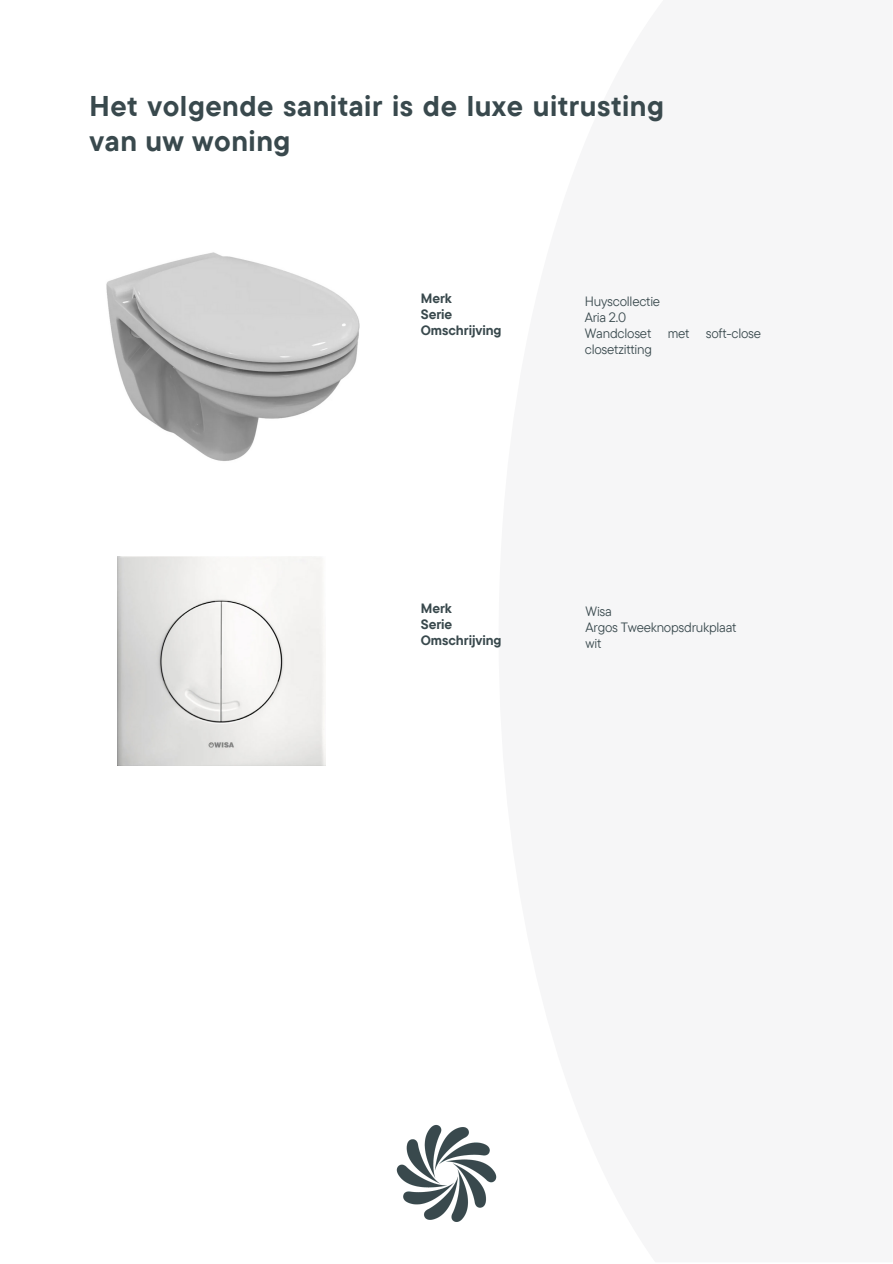
<style>
.page{position:relative;width:893px;height:1264px;background:#fff}
.page>*{position:absolute;margin:0;border:0;box-sizing:border-box;transform-origin:0 0}
.t1{font:700 28.5px/34.8px "TT Commons Pro";letter-spacing:.02em;color:#39494d}
.t2{font:13.5px/15.8px "TT Commons Pro";letter-spacing:-.015em;color:#39494d}
.t3{font:700 13.5px/15.8px "TT Commons Pro";letter-spacing:-.005em;color:#39494d}
</style>
<div class="page">
<img style="left:106px;top:252px;width:253px;height:209px">
<img style="left:117px;top:556px;width:208px;height:209px">
<img style="left:396px;top:1125px;width:100px;height:97px">
<p class="t1" style="left:90px;top:88px;width:576px">Het volgende sanitair is de luxe uitrusting van uw woning</p>
<p class="t3" style="left:421px;top:290px;width:33px">Merk</p>
<p class="t3" style="left:421px;top:306px;width:82px">Serie<br>Omschrijving</p>
<p class="t2" style="left:585px;top:293px;width:77px">Huyscollectie</p>
<p class="t2" style="left:585px;top:309px;width:43px">Aria 2.0</p>
<p class="t2" style="left:585px;top:325px;width:178px">Wandcloset met soft-close closetzitting</p>
<p class="t3" style="left:421px;top:600px;width:33px">Merk</p>
<p class="t3" style="left:421px;top:616px;width:82px">Serie<br>Omschrijving</p>
<p class="t2" style="left:585px;top:603px;width:28px">Wisa</p>
<p class="t2" style="left:585px;top:619px;width:152px">Argos Tweeknopsdrukplaat wit</p>
</div>
